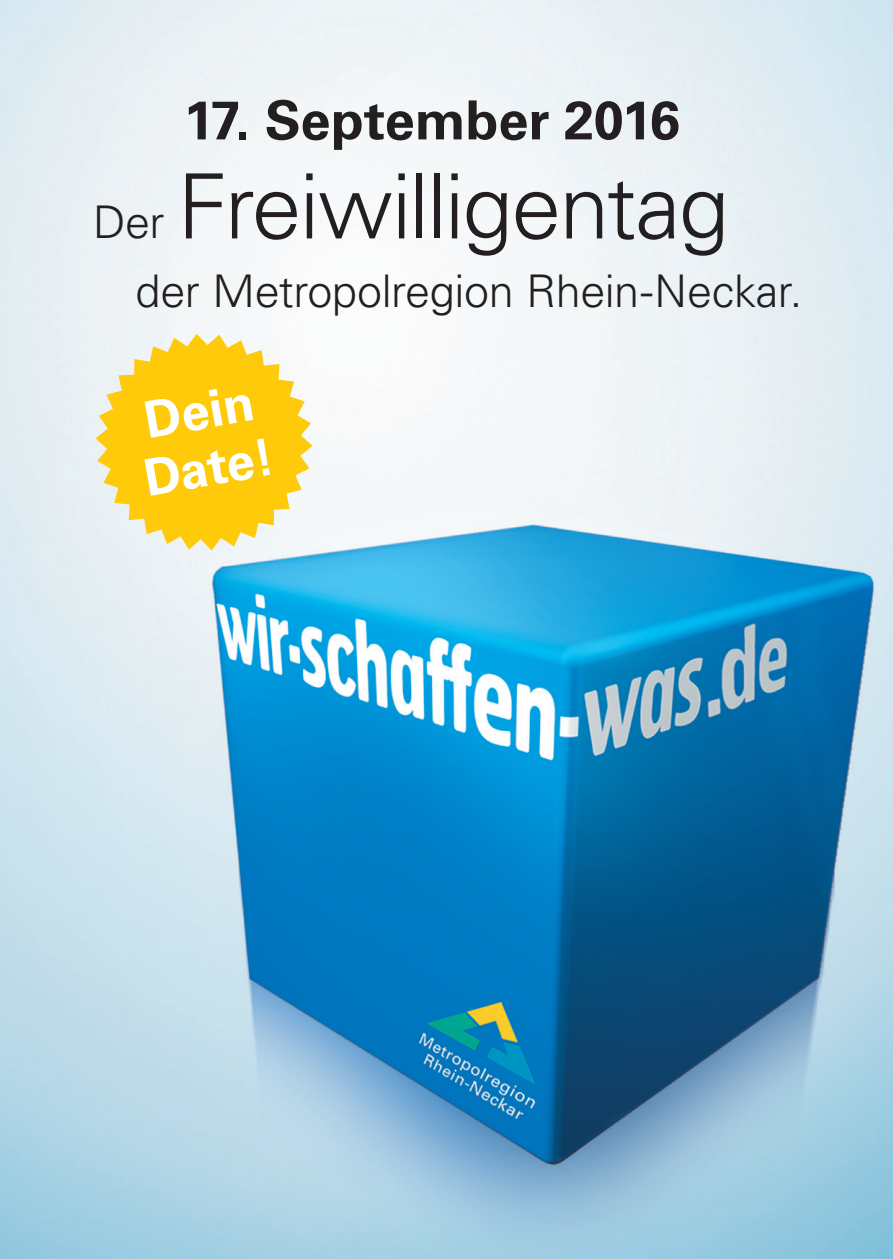
<style>
.page{position:relative;width:893px;height:1259px;background:#fff}
.page>*{position:absolute;margin:0;border:0;box-sizing:border-box;transform-origin:0 0}
.t1{font:300 90px "Univers LT";letter-spacing:-.025em;color:#231f20}
.t2{font:700 54px "Univers LT";letter-spacing:-.005em;color:#231f20}
.t3{font:700 51px/57px "Univers LT";color:#fff}
.t4{font:300 45px "Univers LT";letter-spacing:-.01em;color:#231f20}
.s1{font-size:45px}
</style>
<div class="page">
<img style="left:0;top:0;width:893px;height:1259px">
<svg style="left:96px;top:334px;width:217px;height:216px;background:#f9d650"></svg>
<p class="t2" style="left:184px;top:89px;width:498px">17. September 2016</p>
<h1 class="t1" style="left:93px;top:152px;width:637px"><span class="s1">Der</span> Freiwilligentag</h1>
<p class="t4" style="left:136px;top:264px;width:668px">der Metropolregion Rhein-Neckar.</p>
<p class="t3" style="left:130px;top:395px;width:132px;rotate:-10deg">Dein<br>Date!</p>
</div>
